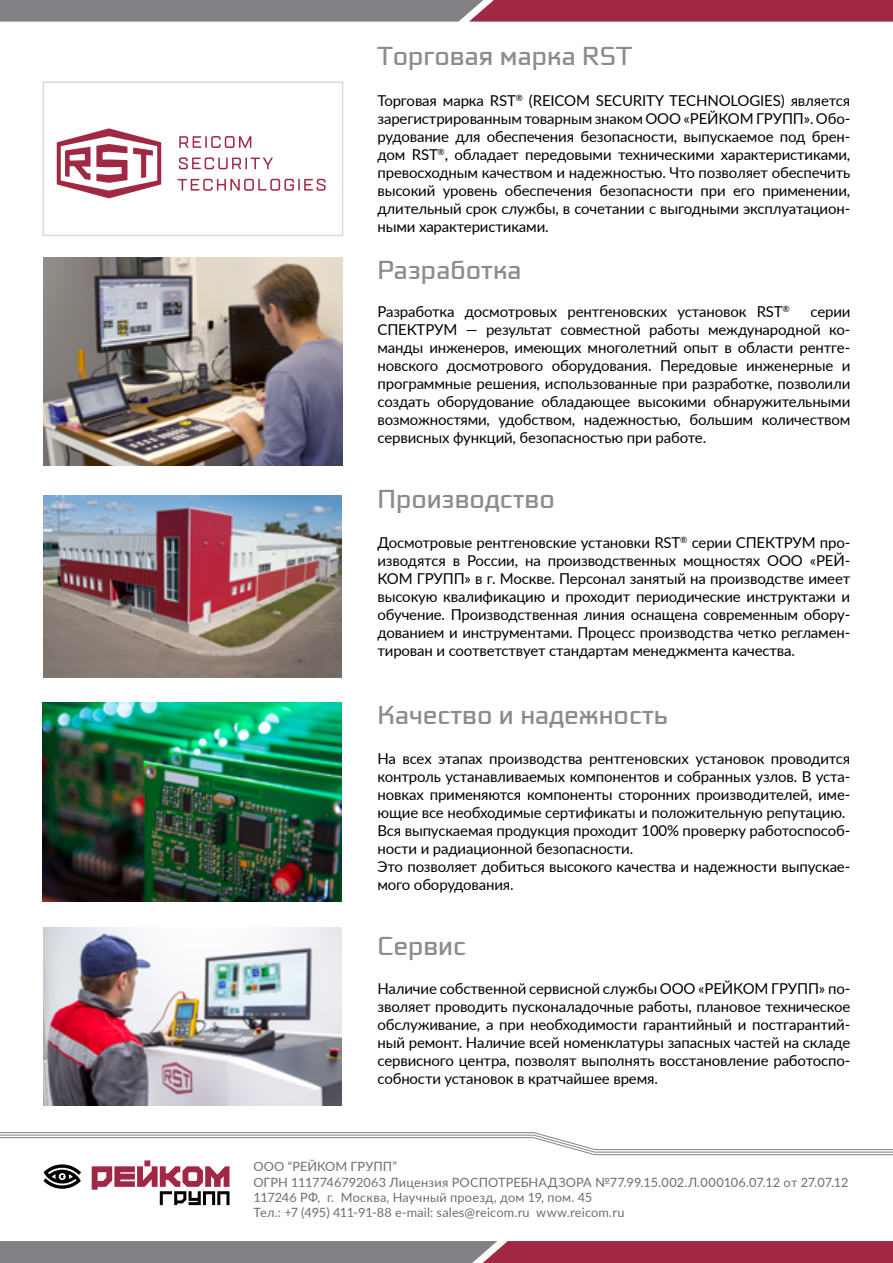
<style>
.page{position:relative;width:893px;height:1263px;background:#fff}
.page>*{position:absolute;margin:0;border:0;box-sizing:border-box;transform-origin:0 0}
.t1{font:27px "Eagle Sans";color:#8a8c8e}
.t2{font:15px/18px "Lato";letter-spacing:-.01em;color:#000;text-align:justify}
.t3{font:12.75px/15.3px "Lato";letter-spacing:.01em;color:#6d6e71}
</style>
<div class="page">
<svg style="left:0;top:0;width:893px;height:22px;background:#925c6b"></svg>
<svg style="left:0;top:1241px;width:893px;height:22px;background:#905b6a"></svg>
<div style="left:43px;top:81px;width:300px;height:155px;border:2px solid #d8dadb"></div>
<svg style="left:179px;top:136px;width:72px;height:12px"></svg>
<svg style="left:179px;top:157px;width:94px;height:12px"></svg>
<svg style="left:178px;top:179px;width:148px;height:12px"></svg>
<svg style="left:57px;top:128px;width:104px;height:70px"></svg>
<img style="left:43px;top:257px;width:299px;height:208px">
<img style="left:43px;top:702px;width:298px;height:199px">
<img style="left:43px;top:927px;width:298px;height:179px">
<img style="left:43px;top:495px;width:299px;height:182px">
<svg style="left:0;top:1132px;width:893px;height:73px"></svg>
<h1 class="t1" style="left:377px;top:40px;width:256px">Торговая марка RST</h1>
<p class="t2" style="left:377px;top:91px;width:474px">Торговая марка RST<sup>®</sup> (REICOM SECURITY TECHNOLOGIES) является зарегистрированным товарным знаком ООО «РЕЙКОМ ГРУПП». Обо&shy;рудование для обеспечения безопасности, выпускаемое под брен&shy;дом RST<sup>®</sup>, обладает передовыми техническими характеристиками, превосходным качеством и надежностью. Что позволяет обеспечить высокий уровень обеспечения безопасности при его применении, длительный срок службы, в сочетании с выгодными эксплуатацион&shy;ными характеристиками.</p>
<h1 class="t1" style="left:377px;top:254px;width:146px">Разработка</h1>
<p class="t2" style="left:377px;top:302px;width:414px">Разработка досмотровых рентгеновских установок RST<sup>®</sup></p>
<p class="t2" style="left:377px;top:302px;width:474px;text-indent:433px">серии СПЕКТРУМ — результат совместной работы международной ко&shy;манды инженеров, имеющих многолетний опыт в области рентге&shy;новского досмотрового оборудования. Передовые инженерные и программные решения, использованные при разработке, позволили создать оборудование обладающее высокими обнаружительными возможностями, удобством, надежностью, большим количеством сервисных функций, безопасностью при работе.</p>
<h1 class="t1" style="left:377px;top:483px;width:179px">Производство</h1>
<p class="t2" style="left:377px;top:533px;width:474px">Досмотровые рентгеновские установки RST<sup>®</sup> серии СПЕКТРУМ про&shy;изводятся в России, на производственных мощностях ООО «РЕЙ-КОМ ГРУПП» в г. Москве. Персонал занятый на производстве имеет высокую квалификацию и проходит периодические инструктажи и обучение. Производственная линия оснащена современным обору&shy;дованием и инструментами. Процесс производства четко регламен&shy;тирован и соответствует стандартам менеджмента качества.</p>
<h1 class="t1" style="left:377px;top:699px;width:292px">Качество и надежность</h1>
<p class="t2" style="left:377px;top:748px;width:474px;text-align:left">На всех этапах производства рентгеновских установок проводится контроль устанавливаемых компонентов и собранных узлов. В уста&shy;новках применяются компоненты сторонних производителей, име&shy;ющие все необходимые сертификаты и положительную репутацию.<br>Вся выпускаемая продукция проходит 100% проверку работоспособ&shy;ности и радиационной безопасности.<br>Это позволяет добиться высокого качества и надежности выпускае&shy;мого оборудования.</p>
<h1 class="t1" style="left:377px;top:930px;width:90px">Сервис</h1>
<p class="t2" style="left:377px;top:979px;width:474px">Наличие собственной сервисной службы ООО «РЕЙКОМ ГРУПП» по&shy;зволяет проводить пусконаладочные работы, плановое техническое обслуживание, а при необходимости гарантийный и постгарантий&shy;ный ремонт. Наличие всей номенклатуры запасных частей на складе сервисного центра, позволят выполнять восстановление работоспо&shy;собности установок в кратчайшее время.</p>
<p class="t3" style="left:253px;top:1158px;width:597px">ООО “РЕЙКОМ ГРУПП”<br>ОГРН 1117746792063 Лицензия РОСПОТРЕБНАДЗОРА №77.99.15.002.Л.000106.07.12 от 27.07.12<br>117246 РФ, г. Москва, Научный проезд, дом 19, пом. 45<br>Тел.: +7 (495) 411-91-88 e-mail: sales@reicom.ru www.reicom.ru</p>
</div>
